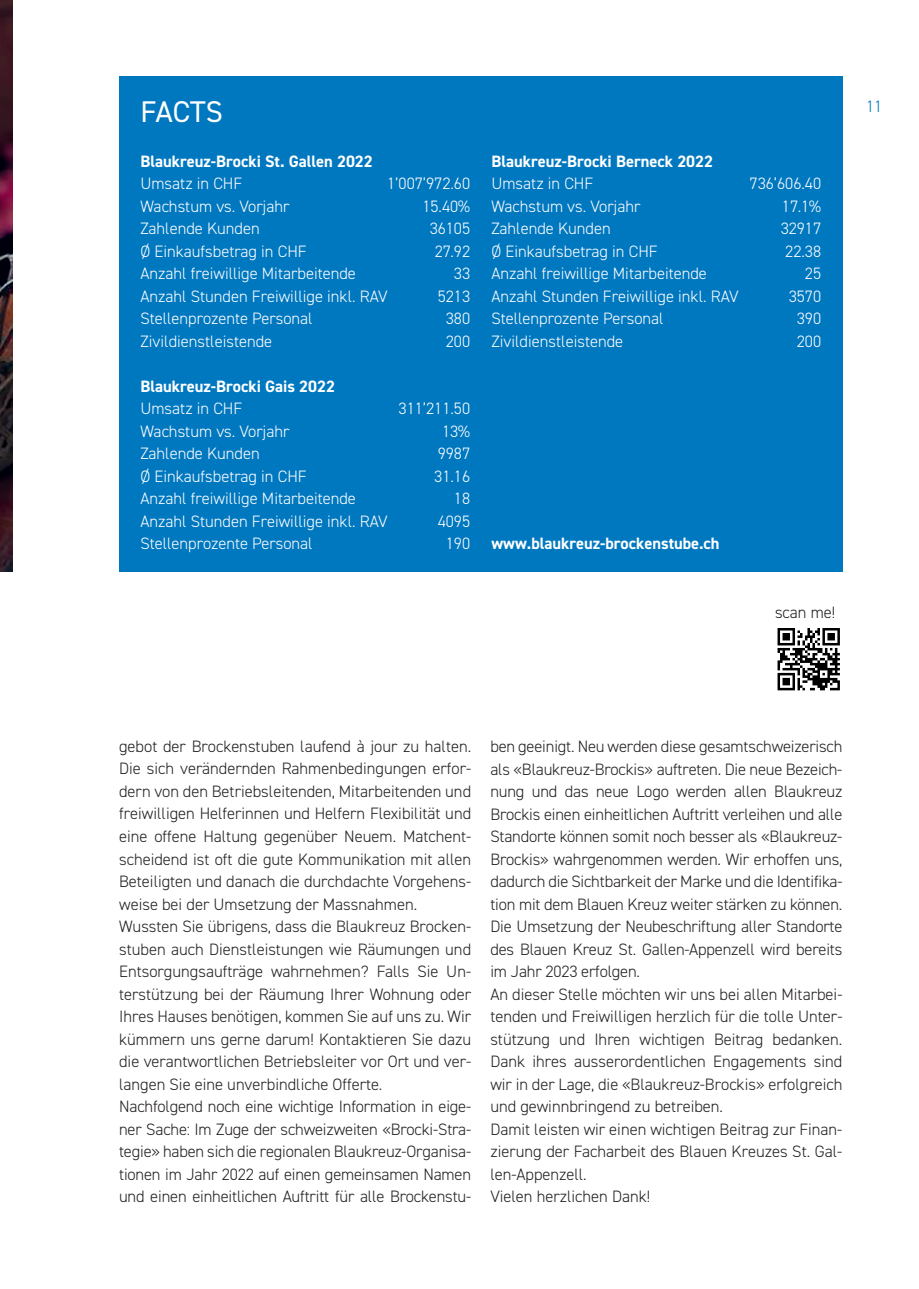
<style>
.page{position:relative;width:919px;height:1289px;background:#fff}
.page>*{position:absolute;margin:0;border:0;box-sizing:border-box;transform-origin:0 0}
.t1{font:30px "DIN2014";color:#fff}
.t2{font:300 16.5px/22.5px "DIN2014";color:#231f20}
.t3{font:300 16.5px "DIN2014";color:#fff}
.t4{font:700 16.5px "DIN2014";color:#fff}
.t5{font:300 16.5px "DIN2014";color:#0078c0}
</style>
<div class="page">
<img style="left:0;top:0;width:13px;height:572px">
<div style="left:119px;top:77px;width:723px;height:495px;background:#0078c0"></div>
<svg style="left:777px;top:628px;width:63px;height:63px"></svg>
<svg style="left:777px;top:628px;width:62px;height:62px"></svg>
<h1 class="t1" style="left:140px;top:94px;width:84px">FACTS</h1>
<p class="t4" style="left:140px;top:151px;width:234px">Blaukreuz-Brocki St. Gallen 2022</p>
<p class="t3" style="left:140px;top:174px;width:103px">Umsatz in CHF</p>
<p class="t3" style="left:387px;top:174px;width:84px">1’007’972.60</p>
<p class="t3" style="left:140px;top:196px;width:150px">Wachstum vs. Vorjahr</p>
<p class="t3" style="left:422px;top:196px;width:49px">15.40%</p>
<p class="t3" style="left:140px;top:219px;width:121px">Zahlende Kunden</p>
<p class="t3" style="left:429px;top:219px;width:42px">36105</p>
<p class="t3" style="left:140px;top:241px;width:168px">Ø Einkaufsbetrag in CHF</p>
<p class="t3" style="left:434px;top:241px;width:37px">27.92</p>
<p class="t3" style="left:140px;top:264px;width:217px">Anzahl freiwillige Mitarbeitende</p>
<p class="t3" style="left:454px;top:264px;width:18px">33</p>
<p class="t3" style="left:140px;top:286px;width:249px">Anzahl Stunden Freiwillige inkl. RAV</p>
<p class="t3" style="left:437px;top:286px;width:34px">5213</p>
<p class="t3" style="left:140px;top:309px;width:174px">Stellenprozente Personal</p>
<p class="t3" style="left:446px;top:309px;width:26px">380</p>
<p class="t3" style="left:140px;top:331px;width:133px">Zivildienstleistende</p>
<p class="t3" style="left:446px;top:331px;width:26px">200</p>
<p class="t4" style="left:140px;top:376px;width:196px">Blaukreuz-Brocki Gais 2022</p>
<p class="t3" style="left:140px;top:399px;width:103px">Umsatz in CHF</p>
<p class="t3" style="left:398px;top:399px;width:73px">311’211.50</p>
<p class="t3" style="left:140px;top:421px;width:150px">Wachstum vs. Vorjahr</p>
<p class="t3" style="left:442px;top:421px;width:30px">13%</p>
<p class="t3" style="left:140px;top:444px;width:121px">Zahlende Kunden</p>
<p class="t3" style="left:437px;top:444px;width:34px">9987</p>
<p class="t3" style="left:140px;top:466px;width:168px">Ø Einkaufsbetrag in CHF</p>
<p class="t3" style="left:434px;top:466px;width:37px">31.16</p>
<p class="t3" style="left:140px;top:489px;width:217px">Anzahl freiwillige Mitarbeitende</p>
<p class="t3" style="left:454px;top:489px;width:18px">18</p>
<p class="t3" style="left:140px;top:511px;width:249px">Anzahl Stunden Freiwillige inkl. RAV</p>
<p class="t3" style="left:437px;top:511px;width:34px">4095</p>
<p class="t3" style="left:140px;top:534px;width:174px">Stellenprozente Personal</p>
<p class="t3" style="left:446px;top:534px;width:26px">190</p>
<p class="t4" style="left:491px;top:151px;width:223px">Blaukreuz-Brocki Berneck 2022</p>
<p class="t3" style="left:491px;top:174px;width:103px">Umsatz in CHF</p>
<p class="t3" style="left:749px;top:174px;width:73px">736’606.40</p>
<p class="t3" style="left:491px;top:196px;width:150px">Wachstum vs. Vorjahr</p>
<p class="t3" style="left:781px;top:196px;width:41px">17.1%</p>
<p class="t3" style="left:491px;top:219px;width:121px">Zahlende Kunden</p>
<p class="t3" style="left:780px;top:219px;width:42px">32917</p>
<p class="t3" style="left:491px;top:241px;width:168px">Ø Einkaufsbetrag in CHF</p>
<p class="t3" style="left:785px;top:241px;width:37px">22.38</p>
<p class="t3" style="left:491px;top:264px;width:217px">Anzahl freiwillige Mitarbeitende</p>
<p class="t3" style="left:804px;top:264px;width:18px">25</p>
<p class="t3" style="left:491px;top:286px;width:249px">Anzahl Stunden Freiwillige inkl. RAV</p>
<p class="t3" style="left:788px;top:286px;width:34px">3570</p>
<p class="t3" style="left:491px;top:309px;width:174px">Stellenprozente Personal</p>
<p class="t3" style="left:796px;top:309px;width:26px">390</p>
<p class="t3" style="left:491px;top:331px;width:133px">Zivildienstleistende</p>
<p class="t3" style="left:796px;top:331px;width:26px">200</p>
<p class="t4" style="left:491px;top:534px;width:230px">www.blaukreuz-brockenstube.ch</p>
<p class="t2" style="left:775px;top:600px;width:62px">scan me!</p>
<p class="t5" style="left:866px;top:97px;width:18px">11</p>
<p class="t2" style="left:119px;top:735px;width:353px">gebot der Brockenstuben laufend à jour zu halten.<br>Die sich verändernden Rahmenbedingungen erfor&shy;dern von den Betriebsleitenden, Mitarbeitenden und freiwilligen Helferinnen und Helfern Flexibilität und eine offene Haltung gegenüber Neuem. Matchent&shy;scheidend ist oft die gute Kommunikation mit allen Beteiligten und danach die durchdachte Vorgehens&shy;weise bei der Umsetzung der Massnahmen.<br>Wussten Sie übrigens, dass die Blaukreuz Brocken&shy;stuben auch Dienstleistungen wie Räumungen und Entsorgungsaufträge wahrnehmen? Falls Sie Un&shy;terstützung bei der Räumung Ihrer Wohnung oder Ihres Hauses benötigen, kommen Sie auf uns zu. Wir kümmern uns gerne darum! Kontaktieren Sie dazu die verantwortlichen Betriebsleiter vor Ort und ver&shy;langen Sie eine unverbindliche Offerte.<br>Nachfolgend noch eine wichtige Information in eige&shy;ner Sache: Im Zuge der schweizweiten «Brocki-Stra&shy;tegie» haben sich die regionalen Blaukreuz-Organisa&shy;tionen im Jahr 2022 auf einen gemeinsamen Namen und einen einheitlichen Auftritt für alle Brockenstu-</p>
<p class="t2" style="left:490px;top:735px;width:353px">ben geeinigt. Neu werden diese gesamtschweizerisch als «Blaukreuz-Brockis» auftreten. Die neue Bezeich&shy;nung und das neue Logo werden allen Blaukreuz Brockis einen einheitlichen Auftritt verleihen und alle Standorte können somit noch besser als «Blaukreuz-Brockis» wahrgenommen werden. Wir erhoffen uns, dadurch die Sichtbarkeit der Marke und die Identifika&shy;tion mit dem Blauen Kreuz weiter stärken zu können.<br>Die Umsetzung der Neubeschriftung aller Standorte des Blauen Kreuz St. Gallen-Appenzell wird bereits im Jahr 2023 erfolgen.<br>An dieser Stelle möchten wir uns bei allen Mitarbei&shy;tenden und Freiwilligen herzlich für die tolle Unter&shy;stützung und Ihren wichtigen Beitrag bedanken.<br>Dank ihres ausserordentlichen Engagements sind wir in der Lage, die «Blaukreuz-Brockis» erfolgreich und gewinnbringend zu betreiben.<br>Damit leisten wir einen wichtigen Beitrag zur Finan&shy;zierung der Facharbeit des Blauen Kreuzes St. Gal&shy;len-Appenzell.<br>Vielen herzlichen Dank!</p>
</div>
